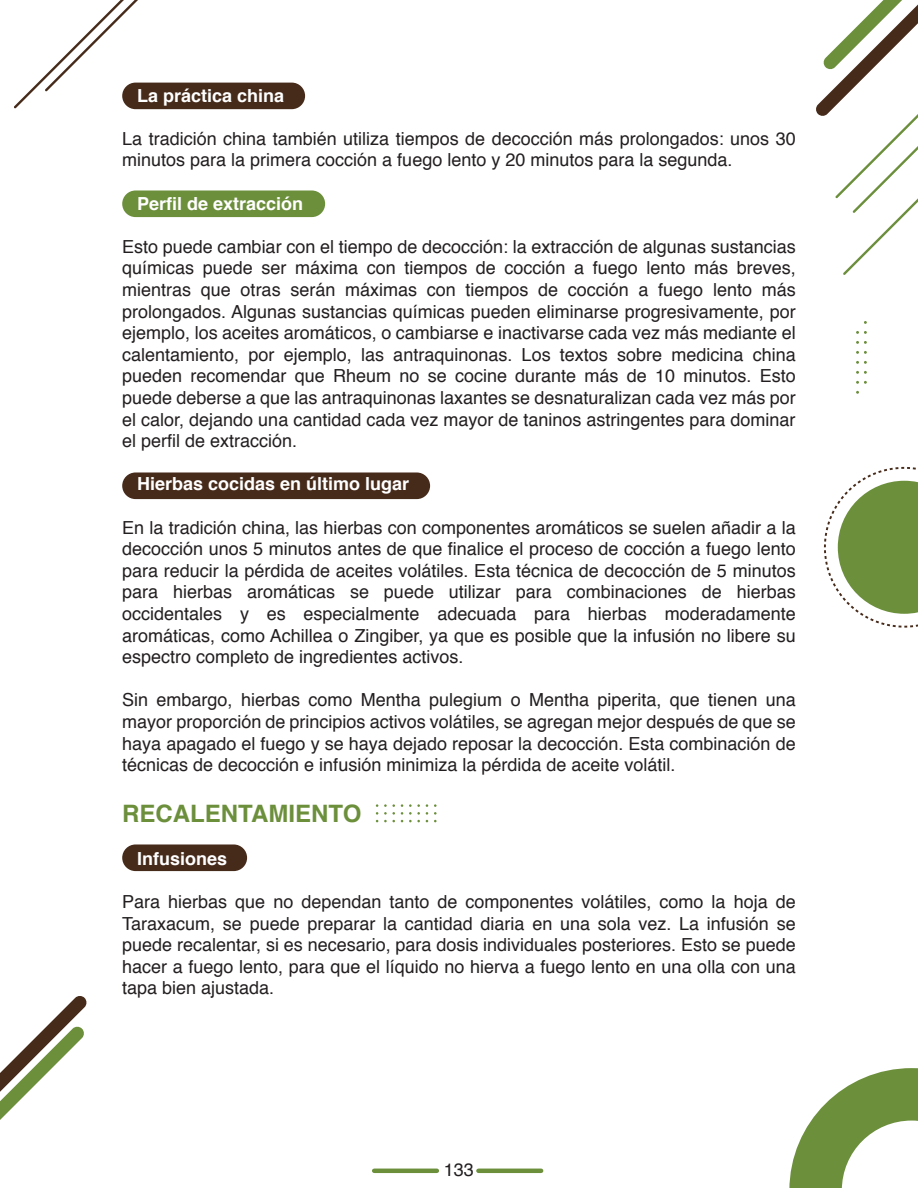
<style>
.page{position:relative;width:918px;height:1188px;background:#fff}
.page>*{position:absolute;margin:0;border:0;box-sizing:border-box;transform-origin:0 0}
.t1{font:700 24px "Helvetica";color:#6c8f3c}
.t2{font:18px/21.6px "Helvetica";color:#231f20;text-align:justify}
.t3{font:700 18px "Helvetica";color:#fff}
</style>
<div class="page">
<div style="left:122px;top:83px;width:183px;height:26px;background:#462a1a;border-radius:13px"></div>
<div style="left:122px;top:190px;width:203px;height:27px;background:#6c8f3c;border-radius:13px"></div>
<div style="left:122px;top:472px;width:308px;height:27px;background:#462a1a;border-radius:13px"></div>
<div style="left:122px;top:844px;width:125px;height:27px;background:#462a1a;border-radius:13px"></div>
<svg style="left:376px;top:804px;width:2px;height:18px"></svg>
<svg style="left:384px;top:804px;width:11px;height:18px"></svg>
<svg style="left:401px;top:804px;width:2px;height:18px"></svg>
<svg style="left:409px;top:804px;width:11px;height:18px"></svg>
<svg style="left:426px;top:804px;width:2px;height:18px"></svg>
<svg style="left:434px;top:804px;width:3px;height:18px"></svg>
<svg style="left:14px;top:0;width:196px;height:108px"></svg>
<svg style="left:789px;top:1068px;width:129px;height:120px"></svg>
<svg style="left:824px;top:467px;width:94px;height:161px"></svg>
<svg style="left:856px;top:331px;width:11px;height:3px"></svg>
<svg style="left:856px;top:341px;width:11px;height:3px"></svg>
<svg style="left:856px;top:351px;width:11px;height:3px"></svg>
<svg style="left:856px;top:361px;width:11px;height:3px"></svg>
<svg style="left:856px;top:371px;width:11px;height:3px"></svg>
<svg style="left:856px;top:381px;width:11px;height:3px"></svg>
<svg style="left:0;top:996px;width:87px;height:124px"></svg>
<svg style="left:816px;top:0;width:102px;height:275px"></svg>
<hr style="left:478px;top:1169px;width:63px;height:4px;background:#6c8f3c">
<hr style="left:374px;top:1169px;width:63px;height:4px;background:#6c8f3c">
<p class="t3" style="left:137px;top:81px;width:149px">La práctica china</p>
<p class="t2" style="left:122px;top:128px;width:675px">La tradición china también utiliza tiempos de decocción más prolongados: unos 30 minutos para la primera cocción a fuego lento y 20 minutos para la segunda.</p>
<p class="t3" style="left:137px;top:189px;width:168px">Perfil de extracción</p>
<p class="t2" style="left:122px;top:236px;width:675px">Esto puede cambiar con el tiempo de decocción: la extracción de algunas sustancias químicas puede ser máxima con tiempos de cocción a fuego lento más breves, mientras que otras serán máximas con tiempos de cocción a fuego lento más prolongados. Algunas sustancias químicas pueden eliminarse progresivamente, por ejemplo, los aceites aromáticos, o cambiarse e inactivarse cada vez más mediante el calentamiento, por ejemplo, las antraquinonas. Los textos sobre medicina china pueden recomendar que Rheum no se cocine durante más de 10 minutos. Esto puede deberse a que las antraquinonas laxantes se desnaturalizan cada vez más por el calor, dejando una cantidad cada vez mayor de taninos astringentes para dominar el perfil de extracción.</p>
<p class="t3" style="left:137px;top:469px;width:274px">Hierbas cocidas en último lugar</p>
<p class="t2" style="left:122px;top:517px;width:675px">En la tradición china, las hierbas con componentes aromáticos se suelen añadir a la decocción unos 5 minutos antes de que finalice el proceso de cocción a fuego lento para reducir la pérdida de aceites volátiles. Esta técnica de decocción de 5 minutos para hierbas aromáticas se puede utilizar para combinaciones de hierbas occidentales y es especialmente adecuada para hierbas moderadamente aromáticas, como Achillea o Zingiber, ya que es posible que la infusión no libere su espectro completo de ingredientes activos.</p>
<p class="t2" style="left:122px;top:690px;width:675px">Sin embargo, hierbas como Mentha pulegium o Mentha piperita, que tienen una mayor proporción de principios activos volátiles, se agregan mejor después de que se haya apagado el fuego y se haya dejado reposar la decocción. Esta combinación de técnicas de decocción e infusión minimiza la pérdida de aceite volátil.</p>
<h1 class="t1" style="left:122px;top:794px;width:241px">RECALENTAMIENTO</h1>
<p class="t3" style="left:137px;top:844px;width:92px">Infusiones</p>
<p class="t2" style="left:122px;top:891px;width:675px">Para hierbas que no dependan tanto de componentes volátiles, como la hoja de Taraxacum, se puede preparar la cantidad diaria en una sola vez. La infusión se puede recalentar, si es necesario, para dosis individuales posteriores. Esto se puede hacer a fuego lento, para que el líquido no hierva a fuego lento en una olla con una tapa bien ajustada.</p>
<p class="t2" style="left:444px;top:1160px;width:32px">133</p>
</div>
